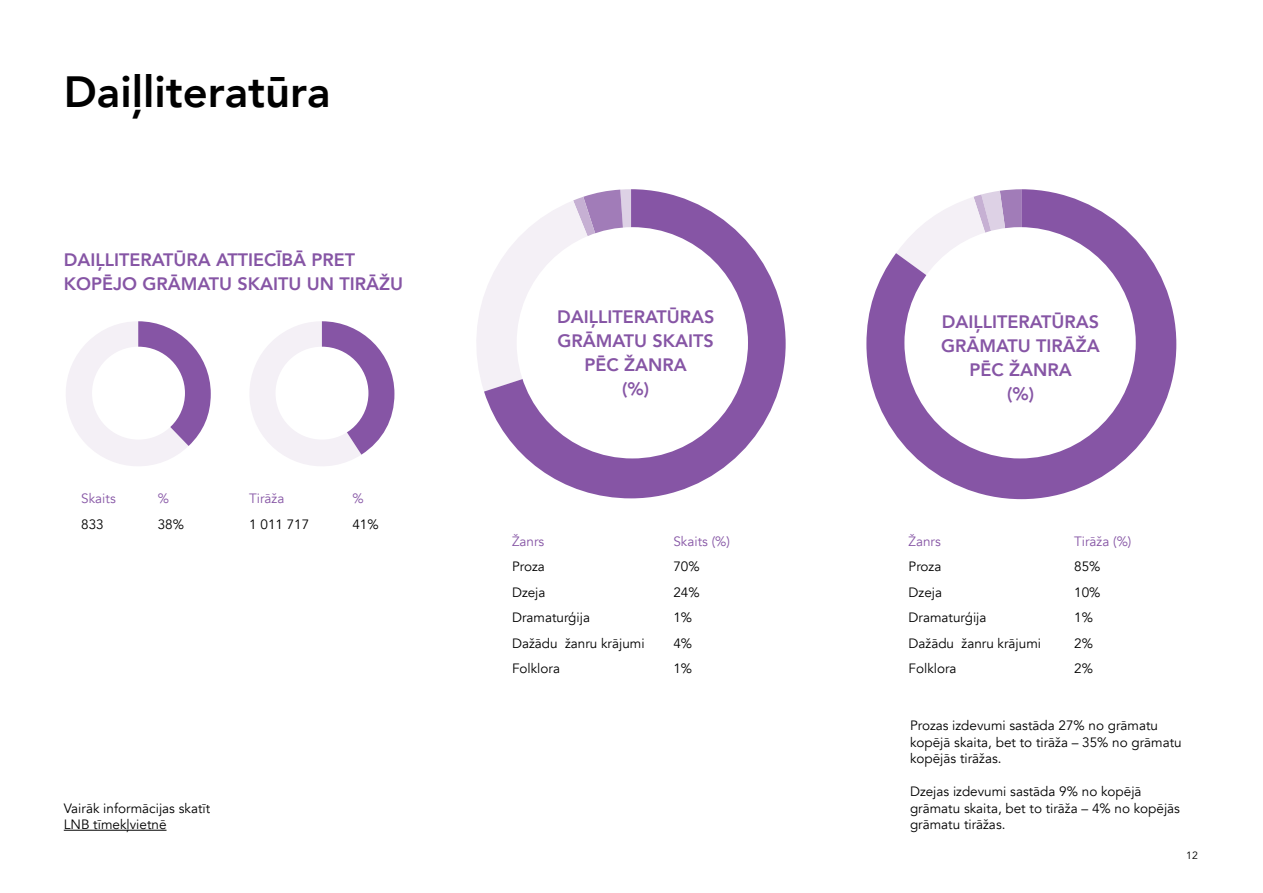
<style>
.page{position:relative;width:1263px;height:893px;background:#fff}
.page>*{position:absolute;margin:0;border:0;box-sizing:border-box;transform-origin:0 0}
.t1{font:800 43.65px "Avenir";color:#000}
.t2{font:800 18px/24px "Avenir";color:#8655a5;text-align:center}
.t3{font:13.5px/16.5px "Avenir";color:#000}
.t4{font:13.5px "Avenir";color:#8655a5}
.t5{font:10.5px "Avenir";color:#000}
</style>
<div class="page">
<svg style="left:866px;top:189px;width:310px;height:310px;fill:#8655a5"></svg>
<div style="left:904px;top:227px;width:232px;height:231px;background:#fff;border-radius:50%"></div>
<svg style="left:476px;top:297px;width:8px;height:92px"></svg>
<svg style="left:484px;top:189px;width:302px;height:309px"></svg>
<div style="left:517px;top:227px;width:231px;height:231px;background:#fff;border-radius:50%"></div>
<hr style="left:64px;top:830px;width:103px;height:1px;background:#000">
<svg style="left:66px;top:321px;width:145px;height:145px"></svg>
<div style="left:92px;top:347px;width:93px;height:93px;background:#fff;border-radius:50%"></div>
<svg style="left:250px;top:321px;width:144px;height:145px"></svg>
<div style="left:275px;top:347px;width:93px;height:93px;background:#fff;border-radius:50%"></div>
<h1 class="t1" style="left:64px;top:58px;width:268px">DAIĻLITERATŪRA</h1>
<h2 class="t2" style="left:64px;top:247px;width:341px;text-align:left">DAIĻLITERATŪRA ATTIECĪBĀ PRET<br>KOPĒJO GRĀMATU SKAITU UN TIRĀŽU</h2>
<p class="t4" style="left:81px;top:491px;width:36px">Skaits</p>
<p class="t4" style="left:158px;top:491px;width:13px">%</p>
<p class="t4" style="left:249px;top:491px;width:37px">Tirāža</p>
<p class="t4" style="left:352px;top:491px;width:13px">%</p>
<p class="t3" style="left:81px;top:516px;width:24px">833</p>
<p class="t3" style="left:158px;top:516px;width:28px">38%</p>
<p class="t3" style="left:249px;top:516px;width:62px">1 011 717</p>
<p class="t3" style="left:352px;top:516px;width:28px">41%</p>
<p class="t3" style="left:64px;top:800px;width:148px">Vairāk informācijas skatīt<br>LNB tīmekļvietnē</p>
<h2 class="t2" style="left:557px;top:305px;width:157px">DAIĻLITERATŪRAS<br>GRĀMATU SKAITS<br>PĒC ŽANRA<br>(%)</h2>
<p class="t4" style="left:512px;top:533px;width:34px">Žanrs</p>
<p class="t4" style="left:673px;top:533px;width:58px">Skaits (%)</p>
<p class="t3" style="left:512px;top:558px;width:34px">Proza</p>
<p class="t3" style="left:673px;top:558px;width:28px">70%</p>
<p class="t3" style="left:512px;top:584px;width:35px">Dzeja</p>
<p class="t3" style="left:673px;top:584px;width:28px">24%</p>
<p class="t3" style="left:512px;top:609px;width:79px">Dramaturģija</p>
<p class="t3" style="left:673px;top:609px;width:20px">1%</p>
<p class="t3" style="left:512px;top:635px;width:134px">Dažādu žanru krājumi</p>
<p class="t3" style="left:673px;top:635px;width:20px">4%</p>
<p class="t3" style="left:512px;top:660px;width:49px">Folklora</p>
<p class="t3" style="left:673px;top:660px;width:20px">1%</p>
<h2 class="t2" style="left:941px;top:310px;width:160px">DAIĻLITERATŪRAS<br>GRĀMATU TIRĀŽA<br>PĒC ŽANRA<br>(%)</h2>
<p class="t4" style="left:908px;top:533px;width:34px">Žanrs</p>
<p class="t4" style="left:1074px;top:533px;width:59px">Tirāža (%)</p>
<p class="t3" style="left:908px;top:558px;width:34px">Proza</p>
<p class="t3" style="left:1074px;top:558px;width:28px">85%</p>
<p class="t3" style="left:908px;top:584px;width:35px">Dzeja</p>
<p class="t3" style="left:1074px;top:584px;width:28px">10%</p>
<p class="t3" style="left:908px;top:609px;width:79px">Dramaturģija</p>
<p class="t3" style="left:1074px;top:609px;width:20px">1%</p>
<p class="t3" style="left:908px;top:635px;width:134px">Dažādu žanru krājumi</p>
<p class="t3" style="left:1074px;top:635px;width:20px">2%</p>
<p class="t3" style="left:908px;top:660px;width:49px">Folklora</p>
<p class="t3" style="left:1074px;top:660px;width:20px">2%</p>
<p class="t3" style="left:910px;top:717px;width:273px">Prozas izdevumi sastāda 27% no grāmatu kopējā skaita, bet to tirāža – 35% no grāmatu kopējās tirāžas.</p>
<p class="t3" style="left:910px;top:783px;width:271px">Dzejas izdevumi sastāda 9% no kopējā grāmatu skaita, bet to tirāža – 4% no kopējās grāmatu tirāžas.</p>
<p class="t5" style="left:1186px;top:849px;width:13px">12</p>
</div>
